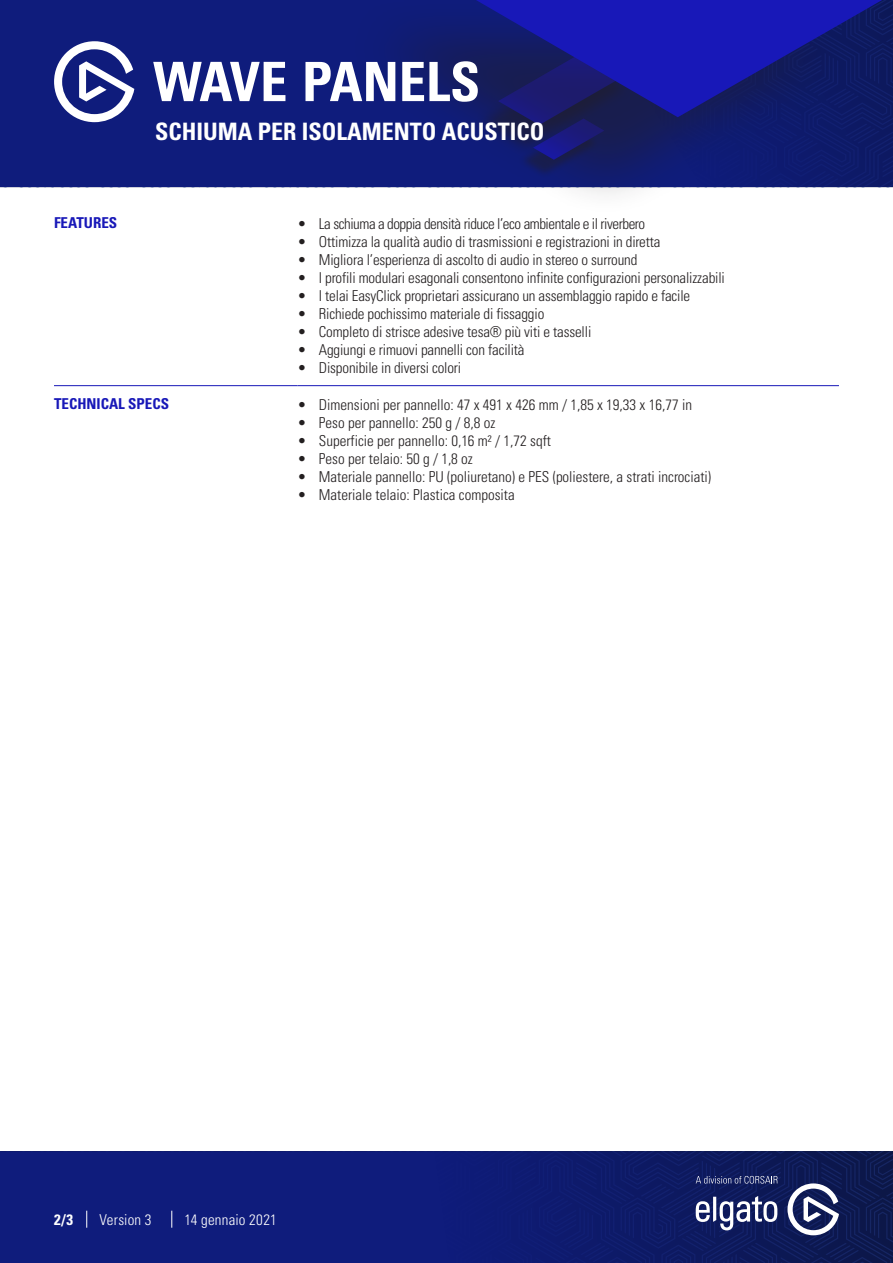
<style>
.page{position:relative;width:893px;height:1263px;background:#fff}
.page>*{position:absolute;margin:0;border:0;box-sizing:border-box;transform-origin:0 0}
.t1{font:700 condensed 24px "Univers LT Std";color:#fff}
.t2{font:15px "Univers LT 47 Lt Cn";letter-spacing:-.01em;color:#231f20}
.t3{font:15px "Univers LT 47 Lt Cn";letter-spacing:-.03em;color:#231f20}
.Headline_Tabelle{font:700 condensed 15px "Univers LT Std";color:#1818b8}
.Headline_Tabelle-2{font:15px "Univers LT 47 Lt Cn";letter-spacing:.015em;color:#fff}
.Headline_Tabelle-3{font:700 condensed 15px "Univers LT Std";color:#fff}
</style>
<div class="page">
<svg style="left:0;top:1151px;width:893px;height:112px;background:#0e1b71"></svg>
<div style="left:0;top:0;width:893px;height:187px;background:#0f1c7c"></div>
<div style="left:345px;top:0;width:525px;height:218px;background:#231f20;opacity:.5"></div>
<svg style="left:454px;top:0;width:439px;height:117px;background:#15198b"></svg>
<svg style="left:696px;top:1176px;width:81px;height:7px"></svg>
<svg style="left:787px;top:1183px;width:52px;height:52px"></svg>
<svg style="left:696px;top:1196px;width:81px;height:34px"></svg>
<hr style="left:54px;top:385px;width:244px;height:1px;background:#1818b8">
<hr style="left:298px;top:385px;width:541px;height:1px;background:#1818b8">
<svg style="left:86px;top:1211px;width:1px;height:17px"></svg>
<svg style="left:172px;top:1211px;width:1px;height:17px"></svg>
<svg style="left:54px;top:41px;width:424px;height:81px"></svg>
<p class="t1" style="left:155px;top:117px;width:391px">SCHIUMA PER ISOLAMENTO ACUSTICO</p>
<p class="Headline_Tabelle" style="left:54px;top:213px;width:65px">FEATURES</p>
<p class="t3" style="left:298px;top:215px;width:349px">• La schiuma a doppia densità riduce l’eco ambientale e il riverbero</p>
<p class="t2" style="left:298px;top:233px;width:364px">• Ottimizza la qualità audio di trasmissioni e registrazioni in diretta</p>
<p class="t2" style="left:298px;top:251px;width:341px">• Migliora l’esperienza di ascolto di audio in stereo o surround</p>
<p class="t2" style="left:298px;top:269px;width:429px">• I profili modulari esagonali consentono infinite configurazioni personalizzabili</p>
<p class="t2" style="left:298px;top:287px;width:394px">• I telai EasyClick proprietari assicurano un assemblaggio rapido e facile</p>
<p class="t2" style="left:298px;top:305px;width:248px">• Richiede pochissimo materiale di fissaggio</p>
<p class="t2" style="left:298px;top:323px;width:295px">• Completo di strisce adesive tesa® più viti e tasselli</p>
<p class="t2" style="left:298px;top:341px;width:228px">• Aggiungi e rimuovi pannelli con facilità</p>
<p class="t2" style="left:298px;top:359px;width:165px">• Disponibile in diversi colori</p>
<p class="Headline_Tabelle" style="left:54px;top:395px;width:117px">TECHNICAL SPECS</p>
<p class="t2" style="left:298px;top:396px;width:396px">• Dimensioni per pannello: 47 x 491 x 426 mm / 1,85 x 19,33 x 16,77 in</p>
<p class="t2" style="left:298px;top:414px;width:199px">• Peso per pannello: 250 g / 8,8 oz</p>
<p class="t2" style="left:298px;top:432px;width:255px">• Superficie per pannello: 0,16 m² / 1,72 sqft</p>
<p class="t2" style="left:298px;top:450px;width:177px">• Peso per telaio: 50 g / 1,8 oz</p>
<p class="t2" style="left:298px;top:468px;width:415px">• Materiale pannello: PU (poliuretano) e PES (poliestere, a strati incrociati)</p>
<p class="t2" style="left:298px;top:486px;width:218px">• Materiale telaio: Plastica composita</p>
<p class="Headline_Tabelle-3" style="left:54px;top:1210px;width:21px">2/3</p>
<p class="Headline_Tabelle-2" style="left:99px;top:1210px;width:54px">Version 3</p>
<p class="Headline_Tabelle-2" style="left:185px;top:1210px;width:94px">14 gennaio 2021</p>
</div>
